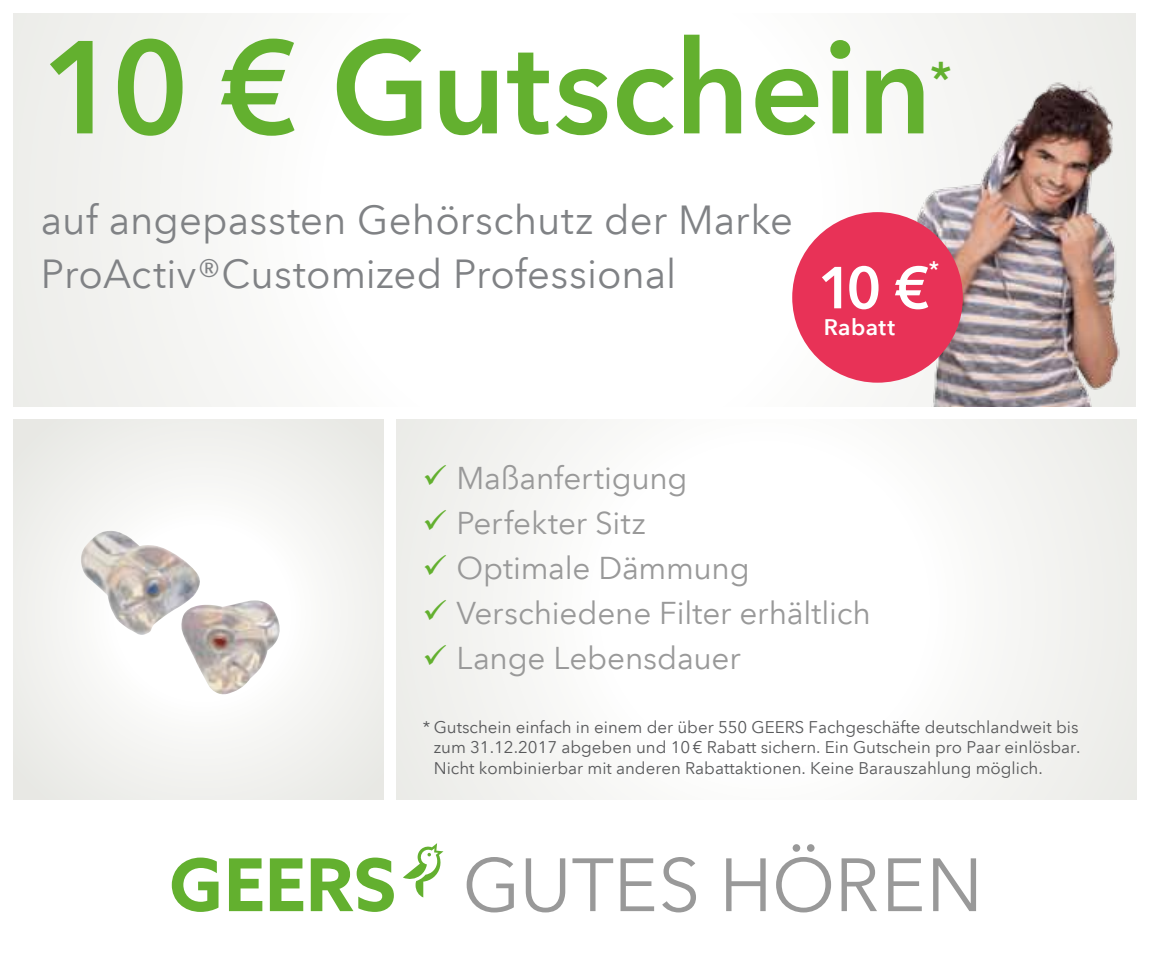
<style>
.page{position:relative;width:1149px;height:957px;background:#fff}
.page>*{position:absolute;margin:0;border:0;box-sizing:border-box;transform-origin:0 0}
.t1{font:600 130.5px "Avenir Next LT Pro";color:#63b02f}
.t2{font:600 58.5px "Avenir Next LT Pro";color:#fff}
.t3{font:600 47.25px "Avenir Next LT Pro";color:#63b02f}
.t4{font:40.5px/54px "Avenir Next LT Pro";letter-spacing:.005em;color:#808285}
.t5{font:31.5px "Avenir Next LT Pro";letter-spacing:-.005em;color:#999}
.t6{font:600 22.5px "Avenir Next LT Pro";letter-spacing:.02em;color:#fff}
.t7{font:16.88px/20.2px "Avenir Next LT Pro";color:#58595b}
.s1{color:#63b02f}
</style>
<div class="page">
<div style="left:396px;top:420px;width:739px;height:379px;background:#f9f9f7"></div>
<svg style="left:172px;top:857px;width:222px;height:55px"></svg>
<svg style="left:466px;top:857px;width:47px;height:55px"></svg>
<svg style="left:525px;top:858px;width:40px;height:54px"></svg>
<svg style="left:572px;top:858px;width:41px;height:53px"></svg>
<svg style="left:620px;top:858px;width:34px;height:53px"></svg>
<svg style="left:662px;top:857px;width:33px;height:55px"></svg>
<svg style="left:726px;top:858px;width:39px;height:53px"></svg>
<svg style="left:776px;top:844px;width:54px;height:68px"></svg>
<svg style="left:841px;top:858px;width:35px;height:53px"></svg>
<svg style="left:888px;top:858px;width:33px;height:53px"></svg>
<svg style="left:933px;top:858px;width:42px;height:53px"></svg>
<svg style="left:403px;top:843px;width:40px;height:54px"></svg>
<div style="left:13px;top:14px;width:1122px;height:392px;background:linear-gradient(to right,#f9f9f8,#f8f8f7)"></div>
<div style="left:13px;top:420px;width:370px;height:379px;background:linear-gradient(to right,#f3f3f1,#f5f5f3)"></div>
<img style="left:816px;top:73px;width:320px;height:333px">
<div style="left:792px;top:212px;width:170px;height:171px;background:#e83257;border-radius:50%"></div>
<img style="left:80px;top:531px;width:124px;height:105px">
<img style="left:181px;top:600px;width:100px;height:96px">
<h1 class="t1" style="left:41px;top:8px;width:892px">10 € Gutschein</h1>
<h3 class="t3" style="left:929px;top:50px;width:23px">*</h3>
<h3 class="t4" style="left:41px;top:193px;width:753px">auf angepassten Gehörschutz der Marke<br>ProActiv®Customized Professional</h3>
<h3 class="t6" style="left:928px;top:255px;width:12px">*</h3>
<h2 class="t2" style="left:817px;top:252px;width:113px">10 €</h2>
<h3 class="t6" style="left:823px;top:314px;width:73px">Rabatt</h3>
<h3 class="t5" style="left:422px;top:459px;width:266px"><span class="s1">✓</span> Maßanfertigung</h3>
<h3 class="t5" style="left:422px;top:504px;width:224px"><span class="s1">✓</span> Perfekter Sitz</h3>
<h3 class="t5" style="left:422px;top:549px;width:328px"><span class="s1">✓</span> Optimale Dämmung</h3>
<h3 class="t5" style="left:422px;top:594px;width:449px"><span class="s1">✓</span> Verschiedene Filter erhältlich</h3>
<h3 class="t5" style="left:422px;top:639px;width:319px"><span class="s1">✓</span> Lange Lebensdauer</h3>
<p class="t7" style="left:433px;top:717px;width:648px;text-indent:-11px">* Gutschein einfach in einem der über 550 GEERS Fachgeschäfte deutschlandweit bis zum 31.12.2017 abgeben und 10 € Rabatt sichern. Ein Gutschein pro Paar einlösbar.<br>Nicht kombinierbar mit anderen Rabattaktionen. Keine Barauszahlung möglich.</p>
</div>
